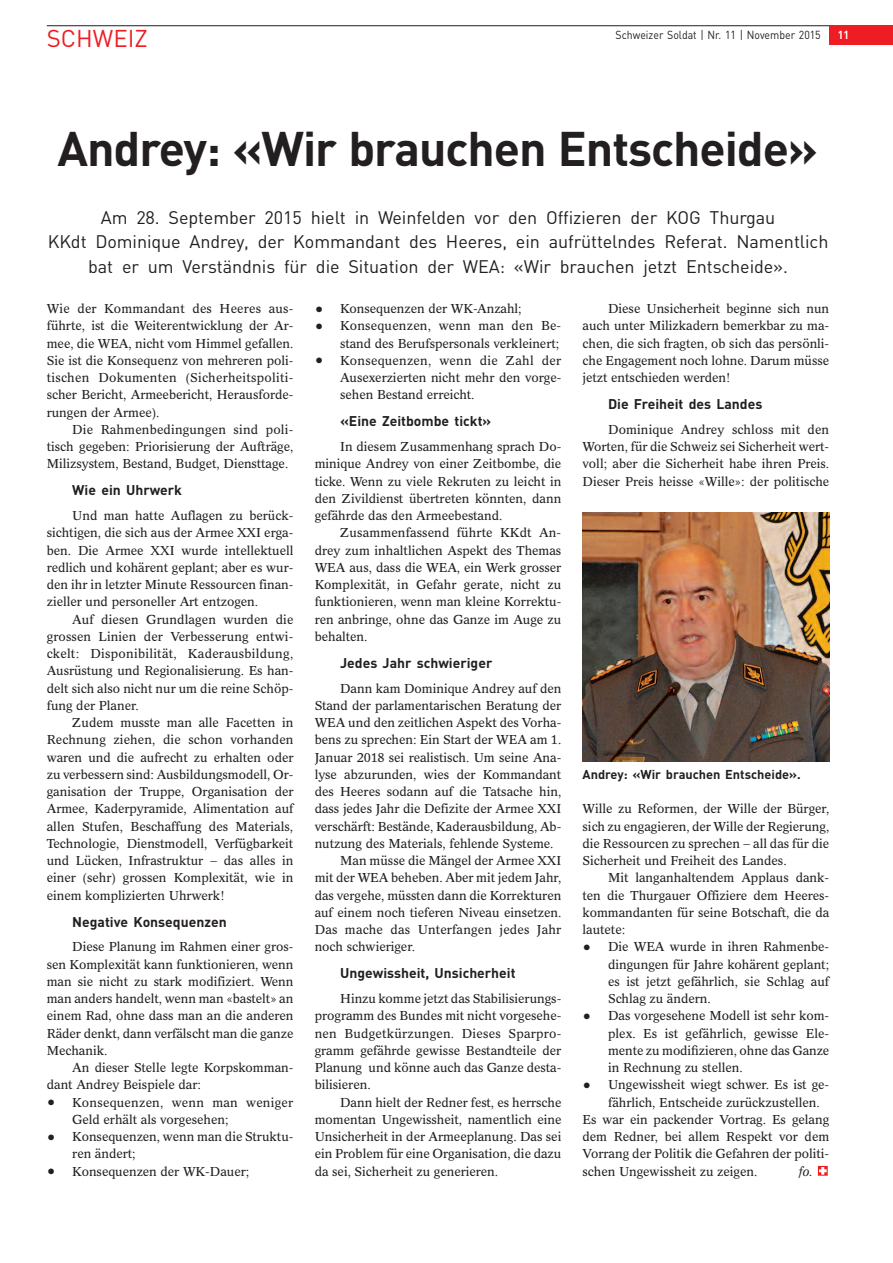
<style>
.page{position:relative;width:893px;height:1263px;background:#fff}
.page>*{position:absolute;margin:0;border:0;box-sizing:border-box;transform-origin:0 0}
.t1{font:700 48px "DINSZ";letter-spacing:-.02em;color:#231f20}
.t2{font:24px "DINSZ";color:#ee1d23}
.t3{font:18px/24.8px "DINSZ";letter-spacing:-.005em;color:#231f20;text-align:center}
.t4{font:700 13.95px "DINSZ";color:#231f20}
.t5{font:13.2px/17.2px "Chinchilla SB";color:#231f20;text-align:justify}
.t6{font:italic 13.2px "Chinchilla SB";color:#231f20}
.t7{font:700 12.75px "DINSZ";color:#231f20}
.t8{font:11.55px "DINSZ";color:#231f20;scale:.91 1}
.t9{font:700 11.55px "DINSZ";color:#fff;scale:.91 1}
.s1{font-size:16.5px}
</style>
<div class="page">
<div style="left:829px;top:26px;width:64px;height:19px;background:#ee1d23"></div>
<hr style="left:47px;top:25px;width:782px;height:1px;background:#231f20">
<svg style="left:818px;top:1166px;width:10px;height:10px"></svg>
<img style="left:583px;top:512px;width:246px;height:250px">
<h2 class="t2" style="left:47px;top:30px;width:103px">SCHWEIZ</h2>
<p class="t8" style="left:616px;top:30px;width:227px">Schweizer Soldat | Nr. 11 | November 2015</p>
<p class="t9" style="left:838px;top:30px;width:14px">11</p>
<h1 class="t1" style="left:58px;top:132px;width:762px">Andrey: «Wir brauchen Entscheide»</h1>
<p class="t3" style="left:48px;top:207px;width:782px">Am 28. September 2015 hielt in Weinfelden vor den Offizieren der KOG Thurgau<br>KKdt Dominique Andrey, der Kommandant des Heeres, ein aufrüttelndes Referat. Namentlich bat er um Verständnis für die Situation der WEA: «Wir brauchen jetzt Entscheide».</p>
<p class="t5" style="left:47px;top:300px;width:248px">Wie der Kommandant des Heeres aus&shy;führte, ist die Weiterentwicklung der Ar&shy;mee, die WEA, nicht vom Himmel gefallen.<br>Sie ist die Konsequenz von mehreren poli&shy;tischen Dokumenten (Sicherheitspoliti&shy;scher Bericht, Armeebericht, Herausforde&shy;rungen der Armee).</p>
<p class="t5" style="left:47px;top:421px;width:248px;text-indent:26px">Die Rahmenbedingungen sind poli&shy;tisch gegeben: Priorisierung der Aufträge, Milizsystem, Bestand, Budget, Diensttage.</p>
<p class="t4" style="left:72px;top:485px;width:111px">Wie ein Uhrwerk</p>
<p class="t5" style="left:47px;top:507px;width:248px;text-indent:26px">Und man hatte Auflagen zu berück&shy;sichtigen, die sich aus der Armee XXI erga&shy;ben. Die Armee XXI wurde intellektuell redlich und kohärent geplant; aber es wur&shy;den ihr in letzter Minute Ressourcen finan&shy;zieller und personeller Art entzogen.</p>
<p class="t5" style="left:47px;top:610px;width:248px;text-indent:26px">Auf diesen Grundlagen wurden die grossen Linien der Verbesserung entwi&shy;ckelt: Disponibilität, Kaderausbildung, Ausrüstung und Regionalisierung. Es han&shy;delt sich also nicht nur um die reine Schöp&shy;fung der Planer.</p>
<p class="t5" style="left:47px;top:714px;width:248px;text-indent:26px">Zudem musste man alle Facetten in Rechnung ziehen, die schon vorhanden waren und die aufrecht zu erhalten oder zu verbessern sind: Ausbildungsmodell, Or&shy;ganisation der Truppe, Organisation der Armee, Kaderpyramide, Alimentation auf allen Stufen, Beschaffung des Materials, Technologie, Dienstmodell, Verfügbarkeit und Lücken, Infrastruktur – das alles in einer (sehr) grossen Komplexität, wie in einem komplizierten Uhrwerk!</p>
<p class="t4" style="left:72px;top:917px;width:156px">Negative Konsequenzen</p>
<p class="t5" style="left:47px;top:938px;width:248px;text-indent:26px">Diese Planung im Rahmen einer gros&shy;sen Komplexität kann funktionieren, wenn man sie nicht zu stark modifiziert. Wenn man anders handelt, wenn man «bastelt» an einem Rad, ohne dass man an die anderen Räder denkt, dann verfälscht man die ganze Mechanik.</p>
<p class="t5" style="left:47px;top:1059px;width:248px;text-indent:26px">An dieser Stelle legte Korpskomman&shy;dant Andrey Beispiele dar:</p>
<p class="t5" style="left:72px;top:1093px;width:223px;text-indent:-26px"><span class="s1">•</span> Konsequenzen, wenn man weniger<br>Geld erhält als vorgesehen;</p>
<p class="t5" style="left:72px;top:1128px;width:223px;text-indent:-26px"><span class="s1">•</span> Konsequenzen, wenn man die Struktu&shy;ren ändert;</p>
<p class="t5" style="left:47px;top:1162px;width:204px"><span class="s1">•</span> Konsequenzen der WK-Dauer;</p>
<p class="t5" style="left:315px;top:300px;width:209px"><span class="s1">•</span> Konsequenzen der WK-Anzahl;</p>
<p class="t5" style="left:315px;top:317px;width:248px;text-align:right"><span class="s1">•</span> Konsequenzen, wenn man den Be&shy;stand des Berufspersonals verkleinert;</p>
<p class="t5" style="left:340px;top:352px;width:223px;text-indent:-26px"><span class="s1">•</span> Konsequenzen, wenn die Zahl der Ausexerzierten nicht mehr den vorge&shy;sehen Bestand erreicht.</p>
<p class="t4" style="left:340px;top:416px;width:153px">«Eine Zeitbombe tickt»</p>
<p class="t5" style="left:315px;top:438px;width:248px;text-indent:26px">In diesem Zusammenhang sprach Do&shy;minique Andrey von einer Zeitbombe, die ticke. Wenn zu viele Rekruten zu leicht in den Zivildienst übertreten könnten, dann gefährde das den Armeebestand.</p>
<p class="t5" style="left:315px;top:524px;width:248px;text-indent:26px">Zusammenfassend führte KKdt An&shy;drey zum inhaltlichen Aspekt des Themas WEA aus, dass die WEA, ein Werk grosser Komplexität, in Gefahr gerate, nicht zu funktionieren, wenn man kleine Korrektu&shy;ren anbringe, ohne das Ganze im Auge zu behalten.</p>
<p class="t4" style="left:340px;top:658px;width:154px">Jedes Jahr schwieriger</p>
<p class="t5" style="left:340px;top:679px;width:223px">Dann kam Dominique Andrey auf den</p>
<p class="t5" style="left:315px;top:697px;width:248px">Stand der parlamentarischen Beratung der</p>
<p class="t5" style="left:315px;top:714px;width:248px">WEA und den zeitlichen Aspekt des Vorha-</p>
<p class="t5" style="left:315px;top:731px;width:248px">bens zu sprechen: Ein Start der WEA am 1.</p>
<p class="t5" style="left:315px;top:748px;width:248px">Januar 2018 sei realistisch. Um seine Ana-</p>
<p class="t5" style="left:315px;top:766px;width:248px">lyse abzurunden, wies der Kommandant</p>
<p class="t5" style="left:315px;top:783px;width:248px">des Heeres sodann auf die Tatsache hin,</p>
<p class="t5" style="left:315px;top:800px;width:248px">dass jedes Jahr die Defizite der Armee XXI</p>
<p class="t5" style="left:315px;top:817px;width:248px">verschärft: Bestände, Kaderausbildung, Ab-</p>
<p class="t5" style="left:315px;top:835px;width:240px">nutzung des Materials, fehlende Systeme.</p>
<p class="t5" style="left:340px;top:852px;width:223px">Man müsse die Mängel der Armee XXI</p>
<p class="t5" style="left:315px;top:869px;width:248px">mit der WEA beheben. Aber mit jedem Jahr,</p>
<p class="t5" style="left:315px;top:886px;width:248px">das vergehe, müssten dann die Korrekturen</p>
<p class="t5" style="left:315px;top:904px;width:248px">auf einem noch tieferen Niveau einsetzen.</p>
<p class="t5" style="left:315px;top:921px;width:248px">Das mache das Unterfangen jedes Jahr</p>
<p class="t5" style="left:315px;top:938px;width:102px">noch schwieriger.</p>
<p class="t4" style="left:340px;top:968px;width:177px">Ungewissheit, Unsicherheit</p>
<p class="t5" style="left:315px;top:990px;width:248px;text-indent:26px">Hinzu komme jetzt das Stabilisierungs&shy;programm des Bundes mit nicht vorgesehe&shy;nen Budgetkürzungen. Dieses Sparpro&shy;gramm gefährde gewisse Bestandteile der Planung und könne auch das Ganze desta&shy;bilisieren.</p>
<p class="t5" style="left:315px;top:1093px;width:248px;text-indent:26px">Dann hielt der Redner fest, es herrsche momentan Ungewissheit, namentlich eine Unsicherheit in der Armeeplanung. Das sei ein Problem für eine Organisation, die dazu da sei, Sicherheit zu generieren.</p>
<p class="t5" style="left:583px;top:300px;width:248px;text-indent:26px">Diese Unsicherheit beginne sich nun auch unter Milizkadern bemerkbar zu ma&shy;chen, die sich fragten, ob sich das persönli&shy;che Engagement noch lohne. Darum müsse jetzt entschieden werden!</p>
<p class="t4" style="left:608px;top:399px;width:156px">Die Freiheit des Landes</p>
<p class="t5" style="left:583px;top:421px;width:248px;text-indent:26px">Dominique Andrey schloss mit den Worten, für die Schweiz sei Sicherheit wert&shy;voll; aber die Sicherheit habe ihren Preis.<br>Dieser Preis heisse «Wille»: der politische</p>
<p class="t7" style="left:583px;top:770px;width:220px">Andrey: «Wir brauchen Entscheide».</p>
<p class="t5" style="left:583px;top:800px;width:248px">Wille zu Reformen, der Wille der Bürger, sich zu engagieren, der Wille der Regierung, die Ressourcen zu sprechen – all das für die Sicherheit und Freiheit des Landes.</p>
<p class="t5" style="left:583px;top:869px;width:248px;text-indent:26px">Mit langanhaltendem Applaus dank&shy;ten die Thurgauer Offiziere dem Heeres&shy;kommandanten für seine Botschaft, die da lautete:</p>
<p class="t5" style="left:608px;top:938px;width:223px;text-indent:-26px"><span class="s1">•</span> Die WEA wurde in ihren Rahmenbe&shy;dingungen für Jahre kohärent geplant; es ist jetzt gefährlich, sie Schlag auf Schlag zu ändern.</p>
<p class="t5" style="left:608px;top:1007px;width:223px;text-indent:-26px"><span class="s1">•</span> Das vorgesehene Modell ist sehr kom&shy;plex. Es ist gefährlich, gewisse Ele&shy;mente zu modifizieren, ohne das Ganze in Rechnung zu stellen.</p>
<p class="t5" style="left:583px;top:1076px;width:248px"><span class="s1">•</span> Ungewissheit wiegt schwer. Es ist ge-</p>
<p class="t5" style="left:608px;top:1093px;width:213px">fährlich, Entscheide zurückzustellen.</p>
<p class="t5" style="left:583px;top:1111px;width:248px">Es war ein packender Vortrag. Es gelang</p>
<p class="t5" style="left:583px;top:1128px;width:248px">dem Redner, bei allem Respekt vor dem</p>
<p class="t5" style="left:583px;top:1145px;width:248px">Vorrang der Politik die Gefahren der politi-</p>
<p class="t5" style="left:583px;top:1162px;width:176px">schen Ungewissheit zu zeigen.</p>
<p class="t6" style="left:798px;top:1163px;width:16px">fo.</p>
</div>
